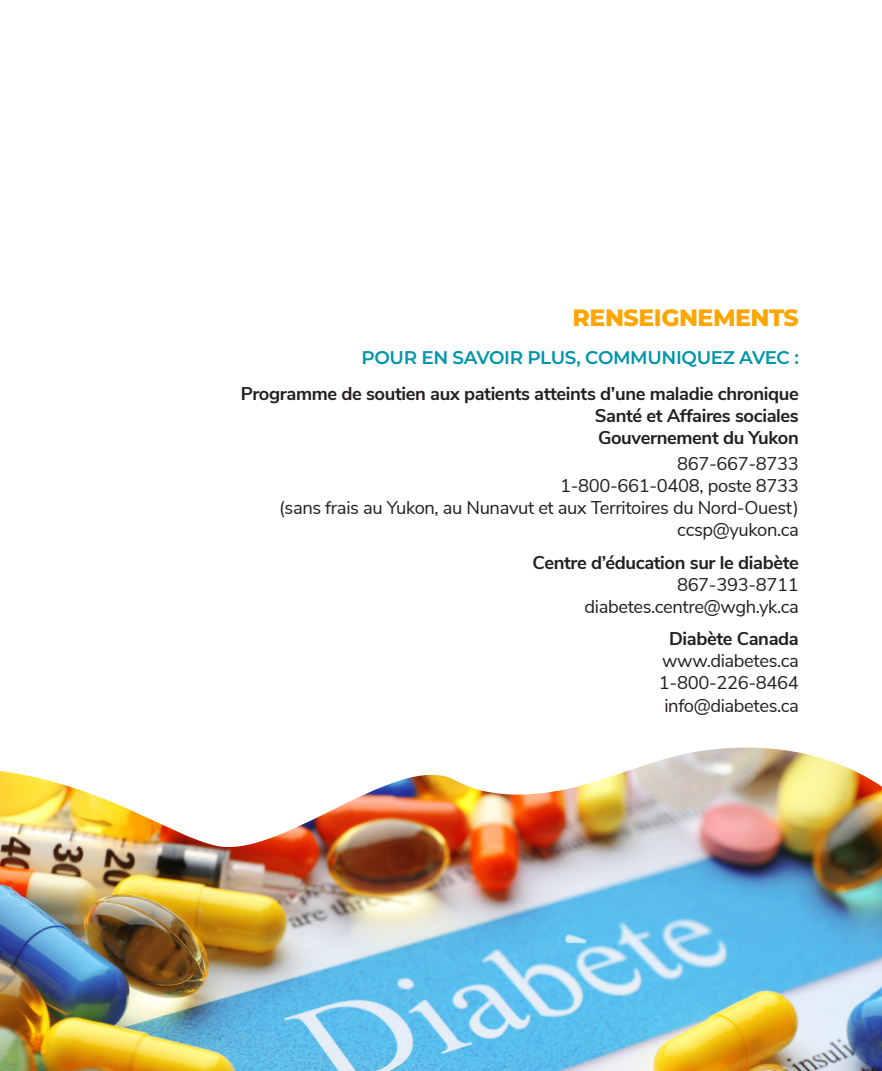
<style>
.page{position:relative;width:882px;height:1071px;background:#fff}
.page>*{position:absolute;margin:0;border:0;box-sizing:border-box;transform-origin:0 0}
.t1{font:800 23.62px "Montserrat";letter-spacing:-.02em;color:#fea600}
.t2{font:18.38px "Nunito Sans";letter-spacing:-.02em;color:#231f20}
.t3{font:700 18.38px "Nunito Sans";letter-spacing:-.02em;color:#231f20}
.t4{font:600 18.38px "Montserrat";letter-spacing:-.02em;color:#0095aa}
</style>
<div class="page">
<img style="left:0;top:748px;width:882px;height:323px">
<svg style="left:565px;top:933px;width:27px;height:11px"></svg>
<p class="t1" style="left:573px;top:300px;width:228px">RENSEIGNEMENTS</p>
<p class="t4" style="left:362px;top:345px;width:439px">POUR EN SAVOIR PLUS, COMMUNIQUEZ AVEC :</p>
<p class="t3" style="left:241px;top:380px;width:559px">Programme de soutien aux patients atteints d’une maladie chronique</p>
<p class="t3" style="left:595px;top:402px;width:205px">Santé et Affaires sociales</p>
<p class="t3" style="left:598px;top:424px;width:202px">Gouvernement du Yukon</p>
<p class="t2" style="left:677px;top:450px;width:123px">867-667-8733</p>
<p class="t2" style="left:560px;top:472px;width:240px">1-800-661-0408, poste 8733</p>
<p class="t2" style="left:279px;top:494px;width:521px">(sans frais au Yukon, au Nunavut et aux Territoires du Nord-Ouest)</p>
<p class="t2" style="left:677px;top:516px;width:123px">ccsp@yukon.ca</p>
<p class="t3" style="left:533px;top:549px;width:268px">Centre d’éducation sur le diabète</p>
<p class="t2" style="left:677px;top:571px;width:123px">867-393-8711</p>
<p class="t2" style="left:585px;top:593px;width:216px">diabetes.centre@wgh.yk.ca</p>
<p class="t3" style="left:669px;top:625px;width:131px">Diabète Canada</p>
<p class="t2" style="left:662px;top:647px;width:138px">www.diabetes.ca</p>
<p class="t2" style="left:659px;top:669px;width:141px">1-800-226-8464</p>
<p class="t2" style="left:664px;top:693px;width:136px">info@diabetes.ca</p>
</div>
